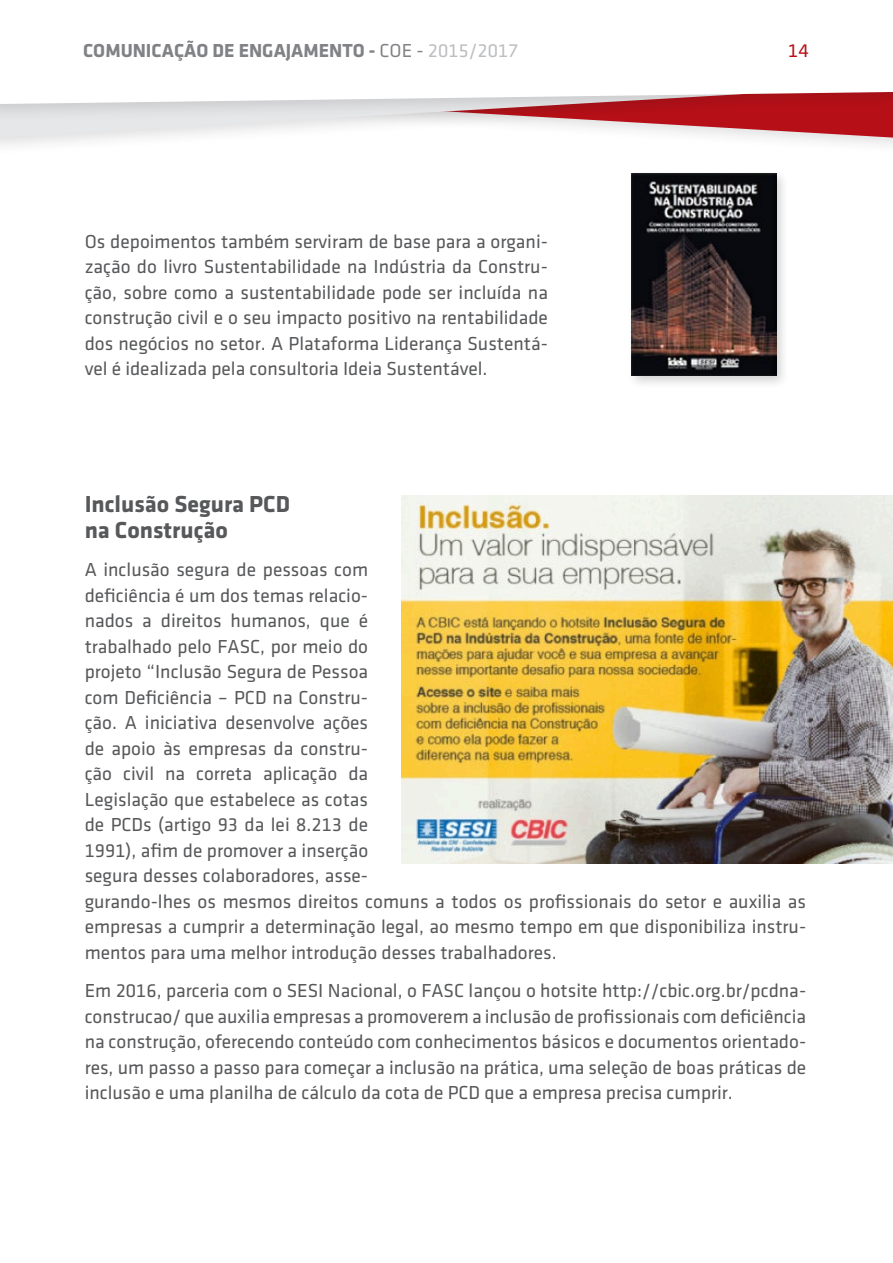
<style>
.page{position:relative;width:893px;height:1263px;background:#fff}
.page>*{position:absolute;margin:0;border:0;box-sizing:border-box;transform-origin:0 0}
.t1{font:700 24px/25.5px "Klavika";color:#57585a}
.t2{font:19.5px/25.5px "Klavika Regular TF";color:#57585a;text-align:justify}
.t3{font:700 19.5px "Klavika";color:#808285}
.t4{font:19.5px "Klavika Regular TF";color:#b70f17}
.s1{font-family:"Klavika Regular TF";font-weight:400}
.s2{font-family:"Klavika Regular TF";font-weight:400;color:#bcbdc0}
</style>
<div class="page">
<svg style="left:0;top:122px;width:744px;height:16px"></svg>
<div style="left:0;top:0;width:893px;height:122px;background:#231f20;opacity:.15"></div>
<svg style="left:0;top:0;width:893px;height:104px"></svg>
<div style="left:627px;top:169px;width:162px;height:220px;background:#231f20;opacity:.2"></div>
<img style="left:631px;top:173px;width:145px;height:202px">
<img style="left:402px;top:495px;width:491px;height:368px">
<p class="t3" style="left:83px;top:40px;width:437px">COMUNICAÇÃO DE ENGAJAMENTO - <span class="s1">COE -</span> <span class="s2">2015/2017</span></p>
<p class="t4" style="left:788px;top:40px;width:22px">14</p>
<p class="t2" style="left:85px;top:228px;width:465px">Os depoimentos também serviram de base para a organi&shy;zação do livro Sustentabilidade na Indústria da Constru&shy;ção, sobre como a sustentabilidade pode ser incluída na construção civil e o seu impacto positivo na rentabilidade dos negócios no setor. A Plataforma Liderança Sustentá&shy;vel é idealizada pela consultoria Ideia Sustentável.</p>
<p class="t1" style="left:85px;top:492px;width:207px">Inclusão Segura PCD na Construção</p>
<p class="t2" style="left:85px;top:557px;width:723px;text-align:left">A inclusão segura de pessoas com<br>deficiência é um dos temas relacio-<br>nados a direitos humanos, que é<br>trabalhado pelo FASC, por meio do<br>projeto “Inclusão Segura de Pessoa<br>com Deficiência – PCD na Constru-<br>ção. A iniciativa desenvolve ações<br>de apoio às empresas da constru-<br>ção civil na correta aplicação da<br>Legislação que estabelece as cotas<br>de PCDs (artigo 93 da lei 8.213 de<br>1991), afim de promover a inserção<br>segura desses colaboradores, asse-<br>gurando-lhes os mesmos direitos comuns a todos os profissionais do setor e auxilia as empresas a cumprir a determinação legal, ao mesmo tempo em que disponibiliza instru&shy;mentos para uma melhor introdução desses trabalhadores.</p>
<p class="t2" style="left:85px;top:978px;width:723px">Em 2016, parceria com o SESI Nacional, o FASC lançou o hotsite http://cbic.org.br/pcdna&shy;construcao/ que auxilia empresas a promoverem a inclusão de profissionais com deficiência na construção, oferecendo conteúdo com conhecimentos básicos e documentos orientado&shy;res, um passo a passo para começar a inclusão na prática, uma seleção de boas práticas de inclusão e uma planilha de cálculo da cota de PCD que a empresa precisa cumprir.</p>
</div>
